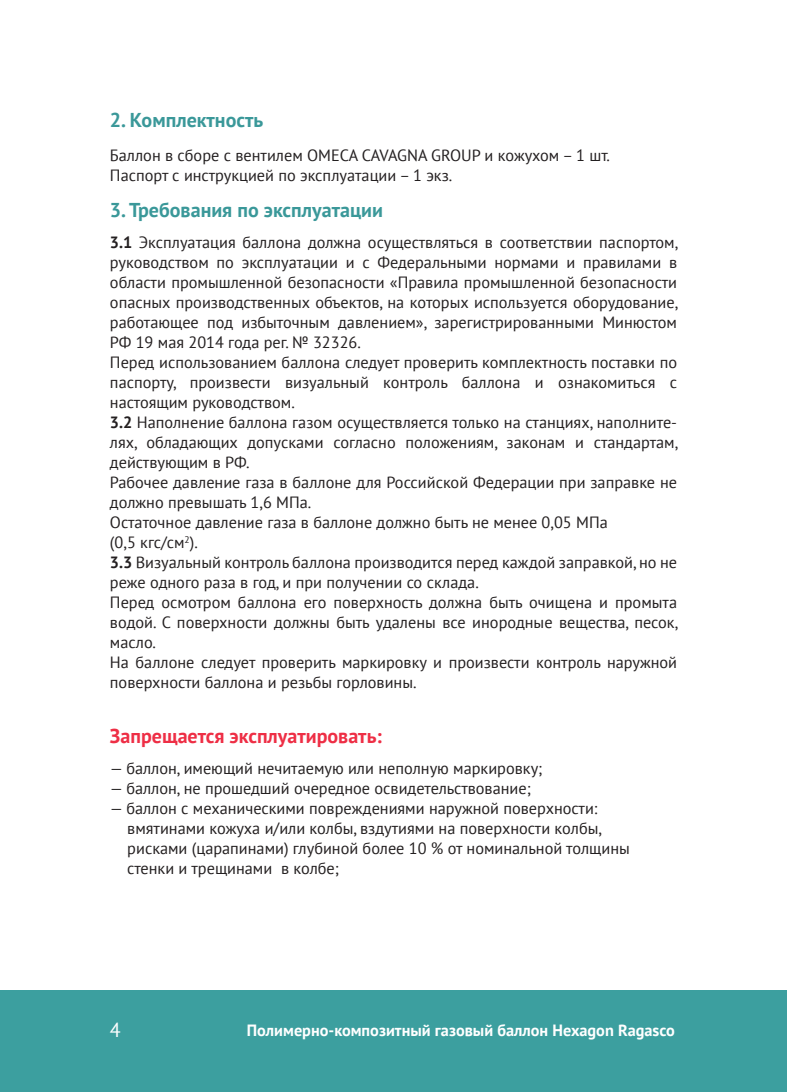
<style>
.page{position:relative;width:787px;height:1092px;background:#fff}
.page>*{position:absolute;margin:0;border:0;box-sizing:border-box;transform-origin:0 0}
.t1{font:700 20px "PT Sans";color:#3a9899}
.t2{font:700 20px "PT Sans";color:#ee2e45}
.t3{font:20px "PT Sans";color:#fff}
.t4{font:16.25px/20px "PT Sans";color:#231f20}
.t5{font:700 16.25px "PT Sans";color:#fff}
.s1{font-weight:700}
</style>
<div class="page">
<div style="left:0;top:990px;width:787px;height:101px;background:#3c9f9f"></div>
<p class="t1" style="left:110px;top:107px;width:155px">2. Комплектность</p>
<p class="t4" style="left:110px;top:145px;width:501px">Баллон в сборе с вентилем OMECA CAVAGNA GROUP и кожухом – 1 шт.<br>Паспорт с инструкцией по эксплуатации – 1 экз.</p>
<p class="t1" style="left:110px;top:196px;width:274px">3. Требования по эксплуатации</p>
<p class="t4" style="left:110px;top:232px;width:570px"><span class="s1">3.1</span> Эксплуатация баллона должна осуществляться в соответствии паспортом, руководством по эксплуатации и с Федеральными нормами и правилами в области промышленной безопасности «Правила промышленной безопасности опасных производственных объектов, на которых используется оборудование, работающее под избыточным давлением», зарегистрированными Минюстом РФ 19 мая 2014 года рег. № 32326.<br>Перед использованием баллона следует проверить комплектность поставки по паспорту, произвести визуальный контроль баллона и ознакомиться с настоящим руководством.<br><span class="s1">3.2</span> Наполнение баллона газом осуществляется только на станциях, наполните&shy;лях, обладающих допусками согласно положениям, законам и стандартам, действующим в РФ.<br>Рабочее давление газа в баллоне для Российской Федерации при заправке не должно превышать 1,6 МПа.<br>Остаточное давление газа в баллоне должно быть не менее 0,05 МПа<br>(0,5 кгс/см<sup>2</sup>).<br><span class="s1">3.3</span> Визуальный контроль баллона производится перед каждой заправкой, но не реже одного раза в год, и при получении со склада.<br>Перед осмотром баллона его поверхность должна быть очищена и промыта водой. С поверхности должны быть удалены все инородные вещества, песок, масло.<br>На баллоне следует проверить маркировку и произвести контроль наружной поверхности баллона и резьбы горловины.</p>
<p class="t2" style="left:110px;top:722px;width:273px">Запрещается эксплуатировать:</p>
<p class="t4" style="left:110px;top:758px;width:434px">— баллон, имеющий нечитаемую или неполную маркировку;</p>
<p class="t4" style="left:110px;top:778px;width:422px">— баллон, не прошедший очередное освидетельствование;</p>
<p class="t4" style="left:127px;top:798px;width:504px;text-indent:-17px">— баллон с механическими повреждениями наружной поверхности: вмятинами кожуха и/или колбы, вздутиями на поверхности колбы, рисками (царапинами) глубиной более 10 % от номинальной толщины стенки и трещинами в колбе;</p>
<p class="t3" style="left:110px;top:1017px;width:12px">4</p>
<p class="t5" style="left:247px;top:1019px;width:429px">Полимерно-композитный газовый баллон Hexagon Ragasco</p>
</div>
